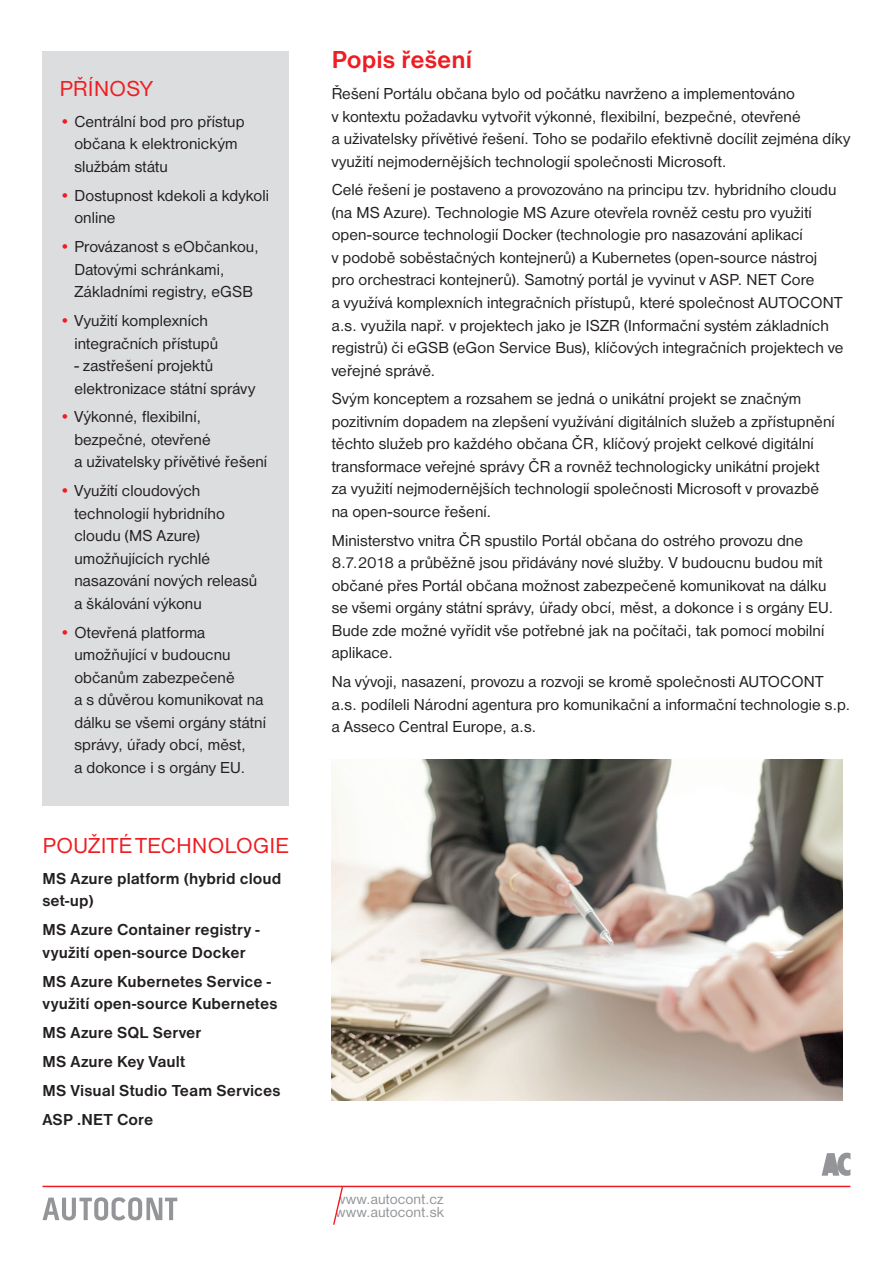
<style>
.page{position:relative;width:893px;height:1263px;background:#fff}
.page>*{position:absolute;margin:0;border:0;box-sizing:border-box;transform-origin:0 0}
.t1{font:700 25.5px "Nimbus Sans DOT";color:#ee1d23}
.t2{font:22.5px "Nimbus Sans DOT";letter-spacing:.02em;color:#ee1d23}
.t3{font:16.5px/22.5px "Nimbus Sans DOT";letter-spacing:.005em;color:#231f20}
.t4{font:700 16.5px/22.5px "Nimbus Sans DOT";letter-spacing:.005em;color:#231f20}
.t5{font:15px/13.5px "Nimbus Sans DOT";letter-spacing:.01em;color:#939598}
.s1{color:#ee1d23}
</style>
<div class="page">
<svg style="left:43px;top:1197px;width:134px;height:23px"></svg>
<svg style="left:822px;top:1152px;width:28px;height:24px"></svg>
<svg style="left:332px;top:1187px;width:11px;height:38px"></svg>
<hr style="left:43px;top:1186px;width:807px;height:1px;background:#ee1d23">
<div style="left:43px;top:51px;width:246px;height:755px;background:#dcdddf"></div>
<img style="left:332px;top:760px;width:510px;height:340px">
<h2 class="t2" style="left:60px;top:76px;width:95px">PŘÍN OSY</h2>
<p class="t3" style="left:74px;top:110px;width:172px;text-indent:-15px"><span class="s1">•</span> Centrální bod pro přístup občana k elektronickým službám státu</p>
<p class="t3" style="left:74px;top:184px;width:196px;text-indent:-15px"><span class="s1">•</span> Dostupnost kdekoli a kdykoli online</p>
<p class="t3" style="left:74px;top:236px;width:186px;text-indent:-15px"><span class="s1">•</span> Provázanost s eObčankou,<br>Datovými schránkami,<br>Základními registry, eGSB</p>
<p class="t3" style="left:74px;top:309px;width:145px;text-indent:-15px"><span class="s1">•</span> Využití komplexních integračních přístupů</p>
<p class="t3" style="left:74px;top:354px;width:182px">- zastřešení projektů elektronizace státní správy</p>
<p class="t3" style="left:74px;top:406px;width:194px;text-indent:-15px"><span class="s1">•</span> Výkonné, flexibilní, bezpečné, otevřené<br>a uživatelsky přívětivé řešení</p>
<p class="t3" style="left:74px;top:480px;width:184px;text-indent:-15px"><span class="s1">•</span> Využítí cloudových technologií hybridního cloudu (MS Azure) umožňujících rychlé nasazování nových releasů a škálování výkonu</p>
<p class="t3" style="left:74px;top:621px;width:193px;text-indent:-15px"><span class="s1">•</span> Otevřená platforma umožňující v budoucnu občanům zabezpečeně<br>a s důvěrou komunikovat na dálku se všemi orgány státní správy, úřady obcí, měst,<br>a dokonce i s orgány EU.</p>
<h2 class="t2" style="left:43px;top:833px;width:245px">Použité technolog ie</h2>
<p class="t4" style="left:43px;top:867px;width:240px">MS Azure platform (hybrid cloud set-up)</p>
<p class="t4" style="left:43px;top:918px;width:219px">MS Azure Container registry - využití open-source Docker</p>
<p class="t4" style="left:43px;top:970px;width:236px">MS Azure Kubernetes Service - využití open-source Kubernetes</p>
<p class="t4" style="left:43px;top:1018px;width:239px;line-height:28.8px">MS Azure SQL Server<br>MS Azure Key Vault<br>MS Visual Studio Team Services<br>ASP .NET Core</p>
<h1 class="t1" style="left:332px;top:45px;width:142px">Popis řešení</h1>
<p class="t3" style="left:332px;top:83px;width:520px">Řešení Portálu občana bylo od počátku navrženo a implementováno<br>v kontextu požadavku vytvořit výkonné, flexibilní, bezpečné, otevřené<br>a uživatelsky přívětivé řešení. Toho se podařilo efektivně docílit zejména díky využití nejmodernějších technologií společnosti Microsoft.</p>
<p class="t3" style="left:332px;top:179px;width:513px">Celé řešení je postaveno a provozováno na principu tzv. hybridního cloudu (na MS Azure). Technologie MS Azure otevřela rovněž cestu pro využití open-source technologií Docker (technologie pro nasazování aplikací<br>v podobě soběstačných kontejnerů) a Kubernetes (open-source nástroj pro orchestraci kontejnerů). Samotný portál je vyvinut v ASP. N ET Core<br>a využívá komplexních integračních přístupů, které společnost AUTOCONT a.s. využila např. v projektech jako je ISZR (Informační systém základních registrů) či eGSB (eGon Service Bus), klíčových integračních projektech ve veřejné správě.</p>
<p class="t3" style="left:332px;top:388px;width:505px">Svým konceptem a rozsahem se jedná o unikátní projekt se značným pozitivním dopadem na zlepšení využívání digitálních služeb a zpřístupnění těchto služeb pro každého občana ČR, klíčový projekt celkové digitální transformace veřejné správy ČR a rovněž technologicky unikátní projekt za využití nejmodernějších technologií společnosti Microsoft v provazbě na open-source řešení.</p>
<p class="t3" style="left:332px;top:529px;width:503px">Ministerstvo vnitra ČR spustilo Portál občana do ostrého provozu dne 8.7.2018 a průběžně jsou přidávány nové služby. V budoucnu budou mít občané přes Portál občana možnost zabezpečeně komunikovat na dálku se všemi orgány státní správy, úřady obcí, měst, a dokonce i s orgány EU.<br>Bude zde možné vyřídit vše potřebné jak na počítači, tak pomocí mobilní aplikace.</p>
<p class="t3" style="left:332px;top:671px;width:520px">N a vývoji, nasazení, provozu a rozvoji se kromě společnosti AUTOCONT a.s. podíleli Národní agentura pro komunikační a informační technologie s.p. a Asseco Central Europe, a.s.</p>
<p class="t5" style="left:335px;top:1192px;width:110px">www.autocont.cz www.autocont.sk</p>
</div>
